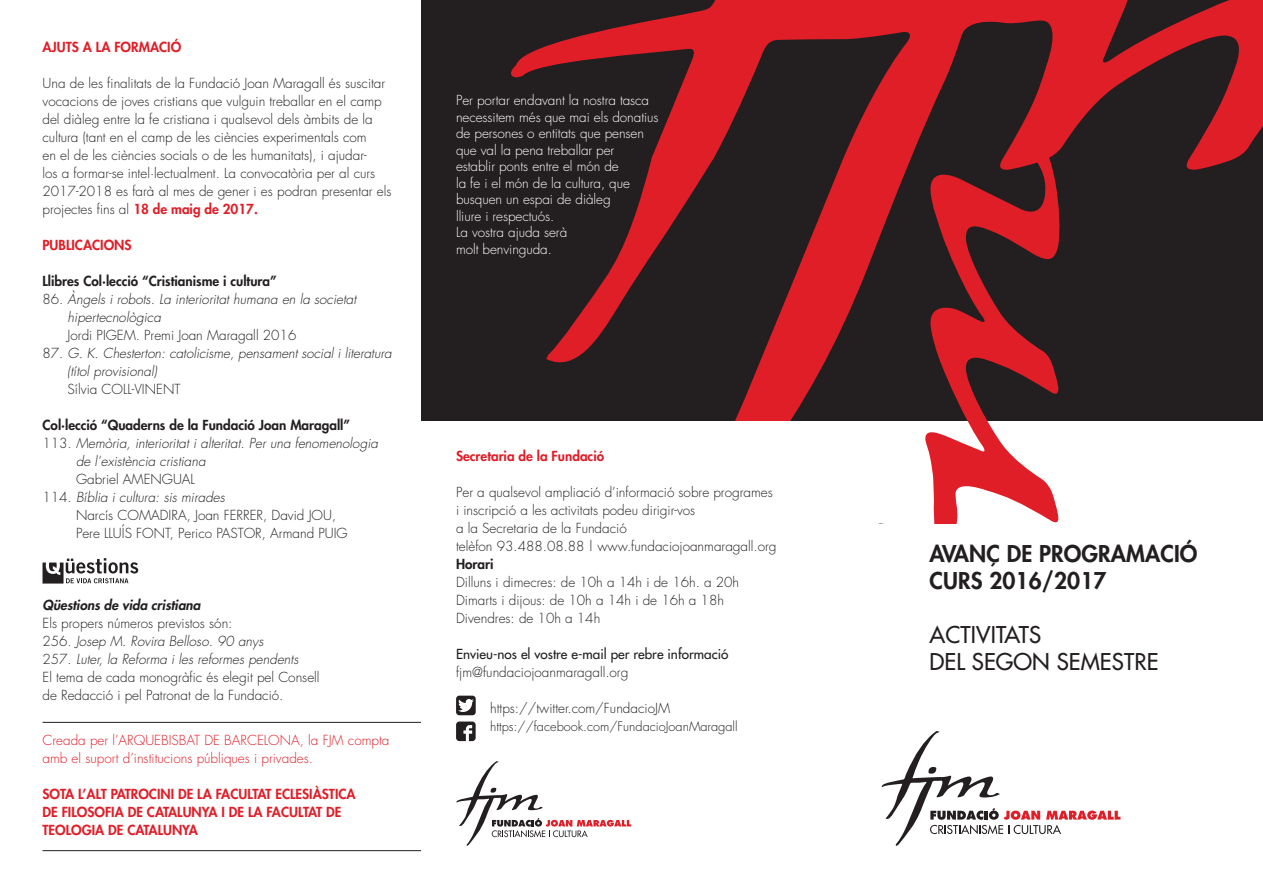
<style>
.page{position:relative;width:1263px;height:893px;background:#fff}
.page>*{position:absolute;margin:0;border:0;box-sizing:border-box;transform-origin:0 0}
.t1{font:800 22.5px/27px "Futura";letter-spacing:.005em;color:#231f20}
.t2{font:22.5px/27px "Futura";letter-spacing:.005em;color:#231f20}
.t3{font:300 13.5px/18px "Futura";color:#231f20}
.t4{font:italic 300 13.5px/18px "Futura";color:#231f20}
.t5{font:300 13.5px/16.5px "Futura";letter-spacing:-.005em;color:#fff}
.t6{font:800 13.5px/18px "Futura";color:#e01e28}
.t7{font:800 13.5px "Futura";color:#231f20}
.t8{font:300 13.5px/18px "Futura";color:#e01e28}
.t9{font:13.5px "Futura";color:#231f20}
.t10{font:italic 800 13.5px "Futura";color:#231f20}
.t11{font:300 12.75px "Futura";color:#231f20}
.s1{font-weight:800;color:#e01e28}
.s2{font-style:normal}
.s3{font-style:italic}
</style>
<div class="page">
<div style="left:421px;top:0;width:842px;height:421px;background:#231f20"></div>
<svg style="left:511px;top:0;width:752px;height:363px"></svg>
<svg style="left:651px;top:131px;width:612px;height:392px"></svg>
<svg style="left:881px;top:731px;width:239px;height:115px"></svg>
<svg style="left:43px;top:558px;width:95px;height:26px"></svg>
<div style="left:419px;top:421px;width:423px;height:140px;background:#fff"></div>
<hr style="left:43px;top:722px;width:378px;height:1px;background:#231f20">
<svg style="left:456px;top:721px;width:20px;height:20px"></svg>
<svg style="left:456px;top:696px;width:20px;height:19px"></svg>
<hr style="left:43px;top:850px;width:378px;height:1px;background:#231f20">
<svg style="left:456px;top:761px;width:175px;height:85px"></svg>
<p class="t6" style="left:43px;top:38px;width:140px">AJUTS A LA FORMACIÓ</p>
<p class="t3" style="left:43px;top:74px;width:350px">Una de les finalitats de la Fundació Joan Maragall és suscitar vocacions de joves cristians que vulguin treballar en el camp del diàleg entre la fe cristiana i qualsevol dels àmbits de la cultura (tant en el camp de les ciències experimentals com<br>en el de les ciències socials o de les humanitats), i ajudar-<br>los a formar-se intel·lectualment. La convocatòria per al curs 2017-2018 es farà al mes de gener i es podran presentar els projectes fins al <span class="s1">18 de maig de 2017.</span></p>
<p class="t6" style="left:43px;top:236px;width:91px">PUBLICACIONS</p>
<p class="t7" style="left:43px;top:273px;width:236px">Llibres Col·lecció “Cristianisme i cultura”</p>
<p class="t4" style="left:68px;top:290px;width:290px;text-indent:-25px"><span class="s2">86.</span> Àngels i robots. La interioritat humana en la societat hipertecnològica</p>
<p class="t3" style="left:68px;top:326px;width:230px">Jordi PIGEM. Premi Joan Maragall 2016</p>
<p class="t4" style="left:67px;top:344px;width:326px;text-indent:-25px"><span class="s2">87.</span> G. K. Chesterton: catolicisme, pensament social i literatura (títol provisional)</p>
<p class="t3" style="left:68px;top:380px;width:114px">Sílvia COLL-VINENT</p>
<p class="t7" style="left:43px;top:417px;width:309px">Col·lecció “Quaderns de la Fundació Joan Maragall”</p>
<p class="t4" style="left:43px;top:434px;width:337px"><span class="s2">113.</span> Memòria, interioritat i alteritat. Per una fenomenologia</p>
<p class="t4" style="left:76px;top:452px;width:131px">de l’existència cristiana</p>
<p class="t3" style="left:76px;top:470px;width:121px">Gabriel AMENGUAL</p>
<p class="t4" style="left:43px;top:488px;width:184px"><span class="s2">114.</span> Bíblia i cultura: sis mirades</p>
<p class="t3" style="left:76px;top:506px;width:262px">Narcís COMADIRA, Joan FERRER, David JOU,</p>
<p class="t3" style="left:76px;top:524px;width:273px">Pere LLUÍS FONT, Perico PASTOR, Armand PUIG</p>
<p class="t10" style="left:43px;top:596px;width:160px">Qüestions de vida cristiana</p>
<p class="t3" style="left:43px;top:614px;width:279px">Els propers números previstos són:<br>256. <span class="s3">Josep M. Rovira Belloso. 90 anys<br></span>257. <span class="s3">Luter, la Reforma i les reformes pendents<br></span>El tema de cada monogràfic és elegit pel Consell de Redacció i pel Patronat de la Fundació.</p>
<p class="t8" style="left:43px;top:731px;width:348px">Creada per l’ARQUEBISBAT DE BARCELONA, la FJM compta amb el suport d’institucions públiques i privades.</p>
<p class="t6" style="left:43px;top:785px;width:315px">SOTA L’ALT PATROCINI DE LA FACULTAT ECLESIÀSTICA<br>DE FILOSOFIA DE CATALUNYA I DE LA FACULTAT DE<br>TEOLOGIA DE CATALUNYA</p>
<p class="t5" style="left:456px;top:92px;width:204px">Per portar endavant la nostra tasca necessitem més que mai els donatius de persones o entitats que pensen que val la pena treballar per<br>establir ponts entre el món de<br>la fe i el món de la cultura, que busquen un espai de diàleg<br>lliure i respectuós.<br>La vostra ajuda serà<br>molt benvinguda.</p>
<p class="t6" style="left:456px;top:447px;width:150px">Secretaria de la Fundació</p>
<p class="t3" style="left:456px;top:484px;width:322px">Per a qualsevol ampliació d’informació sobre programes i inscripció a les activitats podeu dirigir-vos<br>a la Secretaria de la Fundació<br>telèfon 93.488.08.88 | www.fundaciojoanmaragall.org</p>
<p class="t7" style="left:456px;top:556px;width:39px">Horari</p>
<p class="t3" style="left:456px;top:574px;width:285px">Dilluns i dimecres: de 10h a 14h i de 16h. a 20h<br>Dimarts i dijous: de 10h a 14h i de 16h a 18h<br>Divendres: de 10h a 14h</p>
<p class="t9" style="left:456px;top:646px;width:274px">Envieu-nos el vostre e-mail per rebre informació</p>
<p class="t3" style="left:456px;top:664px;width:174px">fjm@fundaciojoanmaragall.org</p>
<p class="t3" style="left:490px;top:700px;width:181px">https://twitter.com/FundacioJM</p>
<p class="t11" style="left:490px;top:718px;width:249px">https://facebook.com/FundacioJoanMaragall</p>
<h1 class="t1" style="left:929px;top:540px;width:269px">AVANÇ DE PROGRAMACIÓ<br>CURS 2016/2017</h1>
<h1 class="t2" style="left:929px;top:621px;width:230px">ACTIVITATS<br>DEL SEGON SEMESTRE</h1>
</div>
